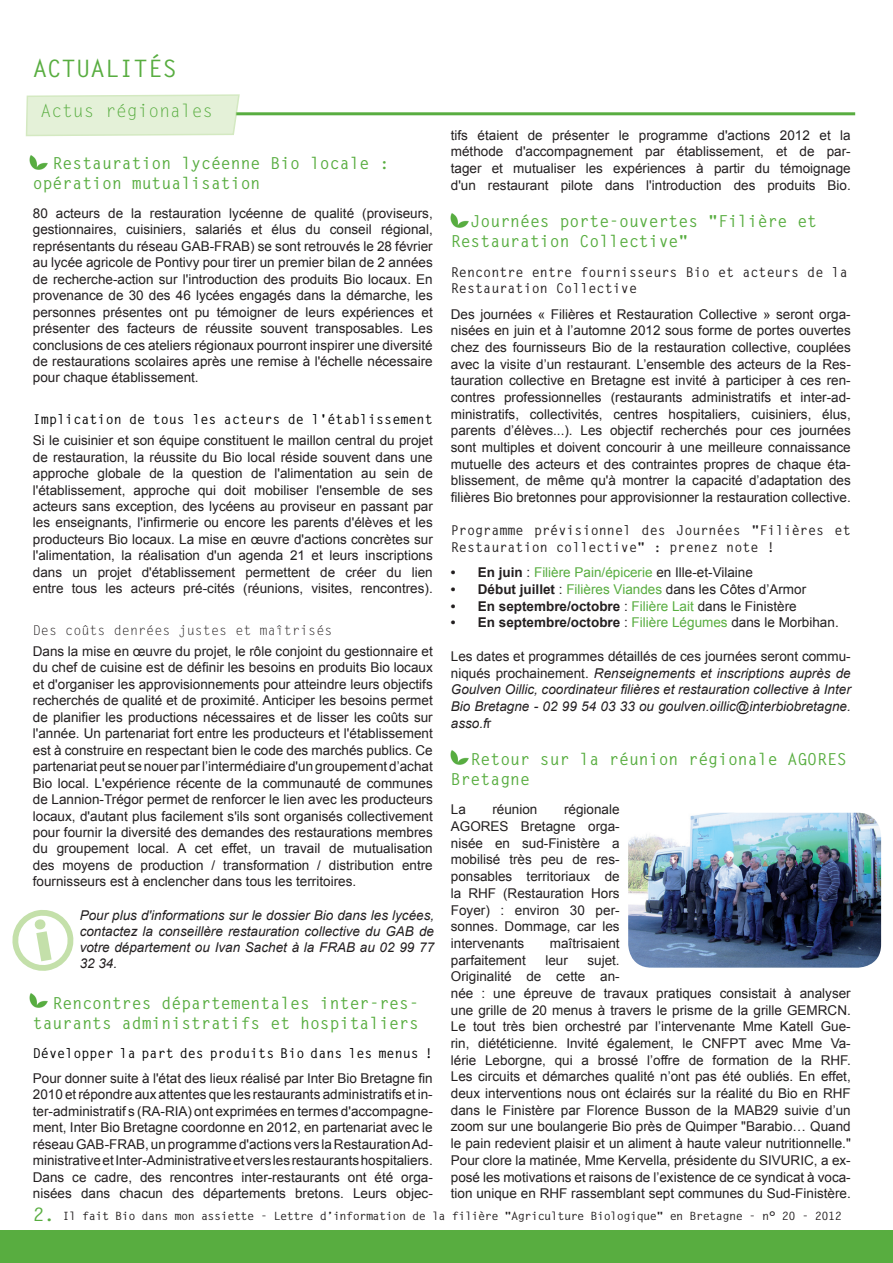
<style>
.page{position:relative;width:893px;height:1263px;background:#fff}
.page>*{position:absolute;margin:0;border:0;box-sizing:border-box;transform-origin:0 0}
.t1{font:700 24px "Letter Gothic Std";color:#58ad40}
.t2{font:18px "Letter Gothic Std";color:#58ad40}
.t3{font:700 16.5px/20.1px "Letter Gothic Std";color:#58ad40}
.t4{font:13.5px/16.5px "Arial";color:#231f20;text-align:justify}
.t5{font:italic 13.5px/16.6px "Arial";color:#231f20;text-align:justify}
.t6{font:700 13.5px/16.6px "Letter Gothic Std";color:#231f20}
.t7{font:700 13.5px "Arial";color:#231f20}
.t8{font:700 13.5px "Letter Gothic Std";color:#000}
.t9{font:13.5px "Arial";color:#58ad40}
.t10{font:13.5px "Letter Gothic Std";color:#231f20}
.t11{font:700 11.4px "Letter Gothic Std";letter-spacing:-.05em;color:#231f20;scale:1.05 1}
.s1{font-weight:700;color:#231f20}
.s2{color:#231f20}
.s3{font-weight:700}
.s4{color:#58ad40}
.s5{font-weight:400}
.s6{font-weight:400;color:#58ad40}
.s7{font-style:normal}
.s8{font-size:18.6px;color:#58ad40}
</style>
<div class="page">
<div style="left:0;top:1230px;width:893px;height:33px;background:#58ad40"></div>
<hr style="left:236px;top:112px;width:619px;height:3px;background:#58ad40">
<svg style="left:25px;top:94px;width:216px;height:43px;background:#e4f1d8"></svg>
<img style="left:29px;top:993px;width:18px;height:15px">
<img style="left:628px;top:813px;width:253px;height:155px">
<img style="left:450px;top:750px;width:18px;height:15px">
<img style="left:450px;top:213px;width:18px;height:15px">
<img style="left:29px;top:155px;width:18px;height:15px">
<svg style="left:13px;top:910px;width:60px;height:61px"></svg>
<h1 class="t1" style="left:33px;top:53px;width:145px">ACTUALITÉS</h1>
<h2 class="t2" style="left:41px;top:101px;width:174px">Actus régionales</h2>
<p class="t3" style="left:33px;top:153px;width:358px;text-indent:20px">Restauration lycéenne Bio locale : opération mutualisation</p>
<p class="t4" style="left:33px;top:205px;width:401px">80 acteurs de la restauration lycéenne de qualité (proviseurs, gestionnaires, cuisiniers, salariés et élus du conseil régional, représentants du réseau GAB-FRAB) se sont retrouvés le 28 février au lycée agricole de Pontivy pour tirer un premier bilan de 2 années de recherche-action sur l'introduction des produits Bio locaux. En provenance de 30 des 46 lycées engagés dans la démarche, les personnes présentes ont pu témoigner de leurs expériences et présenter des facteurs de réussite souvent transposables. Les conclusions de ces ateliers régionaux pourront inspirer une diversité de restaurations scolaires après une remise à l'échelle nécessaire pour chaque établissement.</p>
<p class="t8" style="left:33px;top:411px;width:401px">Implication de tous les acteurs de l'établissement</p>
<p class="t4" style="left:33px;top:432px;width:401px">Si le cuisinier et son équipe constituent le maillon central du projet de restauration, la réussite du Bio local réside souvent dans une approche globale de la question de l'alimentation au sein de l'établissement, approche qui doit mobiliser l'ensemble de ses acteurs sans exception, des lycéens au proviseur en passant par les enseignants, l'infirmerie ou encore les parents d'élèves et les producteurs Bio locaux. La mise en œuvre d'actions concrètes sur l'alimentation, la réalisation d'un agenda 21 et leurs inscriptions dans un projet d'établissement permettent de créer du lien entre tous les acteurs pré-cités (réunions, visites, rencontres).</p>
<p class="t10" style="left:33px;top:623px;width:301px">Des coûts denrées justes et maîtrisés</p>
<p class="t4" style="left:33px;top:643px;width:401px">Dans la mise en œuvre du projet, le rôle conjoint du gestionnaire et du chef de cuisine est de définir les besoins en produits Bio locaux et d'organiser les approvisionnements pour atteindre leurs objectifs recherchés de qualité et de proximité. Anticiper les besoins permet de planifier les productions nécessaires et de lisser les coûts sur l'année. Un partenariat fort entre les producteurs et l'établissement est à construire en respectant bien le code des marchés publics. Ce partenariat peut se nouer par l’intermédiaire d'un groupement d’achat Bio local. L'expérience récente de la communauté de communes de Lannion-Trégor permet de renforcer le lien avec les producteurs locaux, d'autant plus facilement s'ils sont organisés collectivement pour fournir la diversité des demandes des restaurations membres du groupement local. A cet effet, un travail de mutualisation des moyens de production / transformation / distribution entre fournisseurs est à enclencher dans tous les territoires.</p>
<p class="t5" style="left:80px;top:907px;width:356px;line-height:16.2px">Pour plus d'informations sur le dossier Bio dans les lycées, contactez la conseillère restauration collective du GAB de votre département ou Ivan Sachet à la FRAB au 02 99 77<br>32 34.</p>
<p class="t3" style="left:33px;top:993px;width:388px;text-align:right">Rencontres départementales inter-res&shy;taurants administratifs et hospitaliers</p>
<p class="t8" style="left:33px;top:1045px;width:401px">Développer la part des produits Bio dans les menus !</p>
<p class="t4" style="left:33px;top:1070px;width:401px">Pour donner suite à l'état des lieux réalisé par Inter Bio Bretagne fin 2010 et répondre aux attentes que les restaurants administratifs et in&shy;ter-administratif s (RA-RIA) ont exprimées en termes d'accompagne&shy;ment, Inter Bio Bretagne coordonne en 2012, en partenariat avec le réseau GAB-FRAB, un programme d'actions vers la Restauration Ad&shy;ministrative et Inter-Administrative et vers les restaurants hospitaliers.<br>Dans ce cadre, des rencontres inter-restaurants ont été orga&shy;nisées dans chacun des départements bretons. Leurs objec-</p>
<p class="t4" style="left:451px;top:127px;width:401px">tifs étaient de présenter le programme d'actions 2012 et la méthode d'accompagnement par établissement, et de par&shy;tager et mutualiser les expériences à partir du témoignage d'un restaurant pilote dans l'introduction des produits Bio.</p>
<p class="t3" style="left:451px;top:211px;width:368px;text-indent:20px">Journées porte-ouvertes "Filière et<br>Restauration Collective"</p>
<p class="t6" style="left:451px;top:264px;width:398px">Rencontre entre fournisseurs Bio et acteurs de la<br>Restauration Collective</p>
<p class="t4" style="left:451px;top:306px;width:401px">Des journées « Filières et Restauration Collective » seront orga&shy;nisées en juin et à l’automne 2012 sous forme de portes ouvertes chez des fournisseurs Bio de la restauration collective, couplées avec la visite d’un restaurant. L’ensemble des acteurs de la Res&shy;tauration collective en Bretagne est invité à participer à ces ren&shy;contres professionnelles (restaurants administratifs et inter-ad&shy;ministratifs, collectivités, centres hospitaliers, cuisiniers, élus, parents d’élèves...). Les objectif recherchés pour ces journées sont multiples et doivent concourir à une meilleure connaissance mutuelle des acteurs et des contraintes propres de chaque éta&shy;blissement, de même qu'à montrer la capacité d’adaptation des filières Bio bretonnes pour approvisionner la restauration collective.</p>
<p class="t6" style="left:451px;top:522px;width:401px">Programme prévisionnel des Journées "Filières et<br>Restauration collective" : prenez note !</p>
<p class="t9" style="left:451px;top:564px;width:304px"><span class="s1">• En juin</span> <span class="s2">:</span> Filière Pain/épicerie <span class="s2">en Ille-et-Vilaine</span></p>
<p class="t4" style="left:451px;top:581px;width:357px"><span class="s3">• Début juillet</span> : <span class="s4">Filières Viandes</span> dans les Côtes d’Armor</p>
<p class="t7" style="left:451px;top:597px;width:347px">• En septembre/octobre <span class="s5">:</span> <span class="s6">Filière Lait</span> <span class="s5">dans le Finistère</span></p>
<p class="t7" style="left:451px;top:614px;width:389px">• En septembre/octobre <span class="s5">:</span> <span class="s6">Filière Légumes</span> <span class="s5">dans le Morbihan.</span></p>
<p class="t5" style="left:451px;top:648px;width:401px"><span class="s7">Les dates et programmes détaillés de ces journées seront commu&shy;niqués prochainement.</span> Renseignements et inscriptions auprès de Goulven Oillic, coordinateur filières et restauration collective à Inter Bio Bretagne - 02 99 54 03 33 ou goulven.oillic@interbiobretagne. asso.f<span class="s7">r</span></p>
<p class="t3" style="left:451px;top:749px;width:398px;text-indent:20px">Retour sur la réunion régionale AGORES<br>Bretagne</p>
<p class="t4" style="left:451px;top:801px;width:17px">La</p>
<p class="t4" style="left:492px;top:801px;width:47px">réunion</p>
<p class="t4" style="left:451px;top:801px;width:170px;text-indent:113px">régionale AGORES Bretagne orga&shy;nisée en sud-Finistère a mobilisé très peu de res&shy;ponsables territoriaux de la RHF (Restauration Hors Foyer) : environ 30 per&shy;sonnes. Dommage, car les intervenants</p>
<p class="t4" style="left:550px;top:935px;width:71px">maîtrisaient</p>
<p class="t4" style="left:451px;top:952px;width:77px">parfaitement</p>
<p class="t4" style="left:545px;top:952px;width:24px">leur</p>
<p class="t4" style="left:451px;top:952px;width:401px;text-align:left;text-indent:137px">sujet.<br>Originalité de cette an-<br>née : une épreuve de travaux pratiques consistait à analyser une grille de 20 menus à travers le prisme de la grille GEMRCN.<br>Le tout très bien orchestré par l’intervenante Mme Katell Gue&shy;rin, diététicienne. Invité également, le CNFPT avec Mme Va&shy;lérie Leborgne, qui a brossé l’offre de formation de la RHF.<br>Les circuits et démarches qualité n’ont pas été oubliés. En effet, deux interventions nous ont éclairés sur la réalité du Bio en RHF dans le Finistère par Florence Busson de la MAB29 suivie d’un zoom sur une boulangerie Bio près de Quimper "Barabio… Quand le pain redevient plaisir et un aliment à haute valeur nutritionnelle." Pour clore la matinée, Mme Kervella, présidente du SIVURIC, a ex&shy;posé les motivations et raisons de l’existence de ce syndicat à voca&shy;tion unique en RHF rassemblant sept communes du Sud-Finistère.</p>
<p class="t11" style="left:33px;top:1209px;width:772px"><span class="s8">2.</span> Il fait Bio dans mon assiette - Lettre d’information de la filière "Agriculture Biologique" en Bretagne - n° 20 - 2012</p>
</div>
